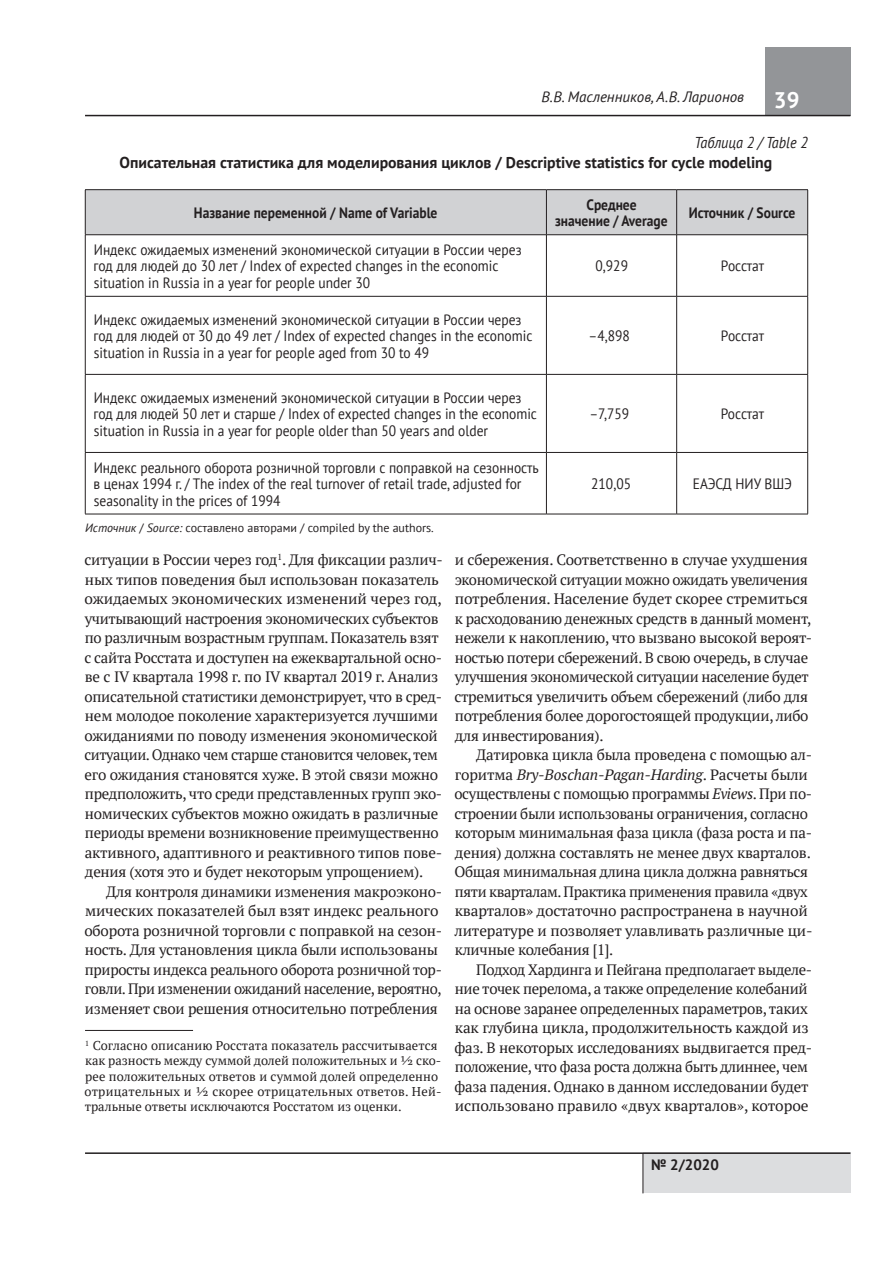
<style>
.page{position:relative;width:893px;height:1263px;background:#fff}
.page>*{position:absolute;margin:0;border:0;box-sizing:border-box;transform-origin:0 0}
.t1{font:700 22.5px "PT Sans";color:#fff}
.t2{font:700 15.75px "PT Sans";color:#231f20}
.t3{font:italic 15.75px "PT Sans";color:#231f20;scale:.9 1}
.t4{font:15px/19.5px "PT Serif";letter-spacing:-.02em;color:#231f20}
.t5{font:15px/16.5px "PT Sans";color:#231f20;scale:.9 1}
.t6{font:700 15px/16.5px "PT Sans";color:#231f20;text-align:center;scale:.9 1}
.t7{font:italic 15px "PT Sans";color:#231f20}
.t8{font:700 15px "PT Sans";color:#231f20}
.t9{font:12.75px/15.3px "PT Serif";letter-spacing:.01em;color:#231f20}
.t10{font:12px "PT Sans";color:#231f20}
.s1{font-style:italic}
</style>
<div class="page">
<div style="left:765px;top:48px;width:85px;height:68px;background:#939598"></div>
<div style="left:643px;top:1152px;width:207px;height:41px;background:#dcdddf"></div>
<hr style="left:643px;top:1153px;width:1px;height:40px;background:#231f20">
<hr style="left:85px;top:1152px;width:765px;height:2px;background:#231f20">
<hr style="left:85px;top:115px;width:765px;height:1px;background:#231f20">
<hr style="left:85px;top:1030px;width:108px;height:1px;background:#231f20">
<div style="left:86px;top:190px;width:721px;height:44px;background:#d1d2d4"></div>
<hr style="left:546px;top:190px;width:1px;height:44px;background:#231f20">
<hr style="left:676px;top:190px;width:1px;height:44px;background:#231f20">
<hr style="left:546px;top:235px;width:1px;height:61px;background:#231f20">
<hr style="left:676px;top:235px;width:1px;height:61px;background:#231f20">
<hr style="left:85px;top:296px;width:461px;height:1px;background:#231f20">
<hr style="left:546px;top:296px;width:131px;height:1px;background:#231f20">
<hr style="left:546px;top:297px;width:1px;height:77px;background:#231f20">
<hr style="left:677px;top:296px;width:131px;height:1px;background:#231f20">
<hr style="left:676px;top:297px;width:1px;height:77px;background:#231f20">
<hr style="left:85px;top:374px;width:461px;height:1px;background:#231f20">
<hr style="left:546px;top:374px;width:131px;height:1px;background:#231f20">
<hr style="left:546px;top:375px;width:1px;height:77px;background:#231f20">
<hr style="left:677px;top:374px;width:131px;height:1px;background:#231f20">
<hr style="left:676px;top:375px;width:1px;height:77px;background:#231f20">
<hr style="left:85px;top:452px;width:461px;height:1px;background:#231f20">
<hr style="left:546px;top:452px;width:131px;height:1px;background:#231f20">
<hr style="left:546px;top:453px;width:1px;height:61px;background:#231f20">
<hr style="left:677px;top:452px;width:131px;height:1px;background:#231f20">
<hr style="left:676px;top:453px;width:1px;height:61px;background:#231f20">
<hr style="left:85px;top:235px;width:1px;height:61px;background:#231f20">
<hr style="left:807px;top:235px;width:1px;height:61px;background:#231f20">
<hr style="left:85px;top:297px;width:1px;height:77px;background:#231f20">
<hr style="left:807px;top:297px;width:1px;height:77px;background:#231f20">
<hr style="left:85px;top:375px;width:1px;height:77px;background:#231f20">
<hr style="left:807px;top:375px;width:1px;height:77px;background:#231f20">
<hr style="left:85px;top:453px;width:1px;height:61px;background:#231f20">
<hr style="left:807px;top:453px;width:1px;height:61px;background:#231f20">
<hr style="left:85px;top:514px;width:461px;height:1px;background:#231f20">
<hr style="left:546px;top:514px;width:131px;height:1px;background:#231f20">
<hr style="left:677px;top:514px;width:131px;height:1px;background:#231f20">
<hr style="left:85px;top:189px;width:461px;height:1px;background:#231f20">
<hr style="left:85px;top:190px;width:1px;height:44px;background:#231f20">
<hr style="left:546px;top:189px;width:131px;height:1px;background:#231f20">
<hr style="left:677px;top:189px;width:131px;height:1px;background:#231f20">
<hr style="left:807px;top:190px;width:1px;height:44px;background:#231f20">
<hr style="left:85px;top:234px;width:461px;height:1px;background:#231f20">
<hr style="left:546px;top:234px;width:131px;height:1px;background:#231f20">
<hr style="left:677px;top:234px;width:131px;height:1px;background:#231f20">
<p class="t7" style="left:541px;top:87px;width:204px">В.В. Масленников, А.В. Ларионов</p>
<h1 class="t1" style="left:774px;top:85px;width:27px">39</h1>
<p class="t3" style="left:695px;top:133px;width:127px">Таблица 2 / Table 2</p>
<p class="t2" style="left:120px;top:153px;width:654px">Описательная статистика для моделирования циклов / Descriptive statistics for cycle modeling</p>
<p class="t6" style="left:194px;top:204px;width:272px">Название переменной / Name of Variable</p>
<p class="t6" style="left:555px;top:196px;width:127px">Среднее<br>значение / Average</p>
<p class="t6" style="left:689px;top:204px;width:120px">Источник / Source</p>
<p class="t5" style="left:94px;top:241px;width:477px">Индекс ожидаемых изменений экономической ситуации в России через год для людей до 30 лет / Index of expected changes in the economic situation in Russia in a year for people under 30</p>
<p class="t5" style="left:596px;top:257px;width:38px">0,929</p>
<p class="t5" style="left:721px;top:257px;width:50px">Росстат</p>
<p class="t5" style="left:94px;top:311px;width:489px">Индекс ожидаемых изменений экономической ситуации в России через год для людей от 30 до 49 лет / Index of expected changes in the economic situation in Russia in a year for people aged from 30 to 49</p>
<p class="t5" style="left:94px;top:389px;width:494px">Индекс ожидаемых изменений экономической ситуации в России через год для людей 50 лет и старше / Index of expected changes in the economic situation in Russia in a year for people older than 50 years and older</p>
<p class="t5" style="left:94px;top:459px;width:496px">Индекс реального оборота розничной торговли с поправкой на сезонность в ценах 1994 г. / The index of the real turnover of retail trade, adjusted for seasonality in the prices of 1994</p>
<p class="t10" style="left:85px;top:520px;width:350px"><span class="s1">Источник</span> / <span class="s1">Source:</span> составлено авторами / compiled by the authors.</p>
<p class="t5" style="left:589px;top:327px;width:47px">–4,898</p>
<p class="t5" style="left:721px;top:327px;width:50px">Росстат</p>
<p class="t5" style="left:589px;top:405px;width:46px">–7,759</p>
<p class="t5" style="left:721px;top:405px;width:50px">Росстат</p>
<p class="t5" style="left:591px;top:475px;width:46px">210,05</p>
<p class="t5" style="left:693px;top:475px;width:112px">ЕАЭСД НИУ ВШЭ</p>
<p class="t4" style="left:85px;top:550px;width:360px">ситуации в России через год<sup>1</sup>. Для фиксации различ&shy;ных типов поведения был использован показатель ожидаемых экономических изменений через год, учитывающий настроения экономических субъектов по различным возрастным группам. Показатель взят с сайта Росстата и доступен на ежеквартальной осно&shy;ве с IV квартала 1998 г. по IV квартал 2019 г. Анализ описательной статистики демонстрирует, что в сред&shy;нем молодое поколение характеризуется лучшими ожиданиями по поводу изменения экономической ситуации. Однако чем старше становится человек, тем его ожидания становятся хуже. В этой связи можно предположить, что среди представленных групп эко&shy;номических субъектов можно ожидать в различные периоды времени возникновение преимущественно активного, адаптивного и реактивного типов пове&shy;дения (хотя это и будет некоторым упрощением).</p>
<p class="t4" style="left:85px;top:881px;width:359px;text-indent:22px">Для контроля динамики изменения макроэконо&shy;мических показателей был взят индекс реального оборота розничной торговли с поправкой на сезон&shy;ность. Для установления цикла были использованы приросты индекса реального оборота розничной тор&shy;говли. При изменении ожиданий население, вероятно, изменяет свои решения относительно потребления</p>
<p class="t9" style="left:85px;top:1038px;width:359px"><sup>1</sup> Согласно описанию Росстата показатель рассчитывается как разность между суммой долей положительных и ½ ско&shy;рее положительных ответов и суммой долей определенно отрицательных и ½ скорее отрицательных ответов. Ней&shy;тральные ответы исключаются Росстатом из оценки.</p>
<p class="t4" style="left:454px;top:550px;width:359px">и сбережения. Соответственно в случае ухудшения экономической ситуации можно ожидать увеличения потребления. Население будет скорее стремиться к расходованию денежных средств в данный момент, нежели к накоплению, что вызвано высокой вероят&shy;ностью потери сбережений. В свою очередь, в случае улучшения экономической ситуации население будет стремиться увеличить объем сбережений (либо для потребления более дорогостоящей продукции, либо для инвестирования).</p>
<p class="t4" style="left:454px;top:745px;width:360px;text-indent:22px">Датировка цикла была проведена с помощью ал&shy;горитма <span class="s1">Bry-Boschan-Pagan-Harding</span>. Расчеты были осуществлены с помощью программы <span class="s1">Eviews</span>. При по&shy;строении были использованы ограничения, согласно которым минимальная фаза цикла (фаза роста и па&shy;дения) должна составлять не менее двух кварталов.<br>Общая минимальная длина цикла должна равняться пяти кварталам. Практика применения правила «двух кварталов» достаточно распространена в научной литературе и позволяет улавливать различные ци&shy;кличные колебания [1].</p>
<p class="t4" style="left:455px;top:959px;width:359px;text-indent:22px">Подход Хардинга и Пейгана предполагает выделе&shy;ние точек перелома, а также определение колебаний на основе заранее определенных параметров, таких как глубина цикла, продолжительность каждой из фаз. В некоторых исследованиях выдвигается пред&shy;положение, что фаза роста должна быть длиннее, чем фаза падения. Однако в данном исследовании будет использовано правило «двух кварталов», которое</p>
<p class="t8" style="left:651px;top:1154px;width:69px">№ 2/2020</p>
</div>
